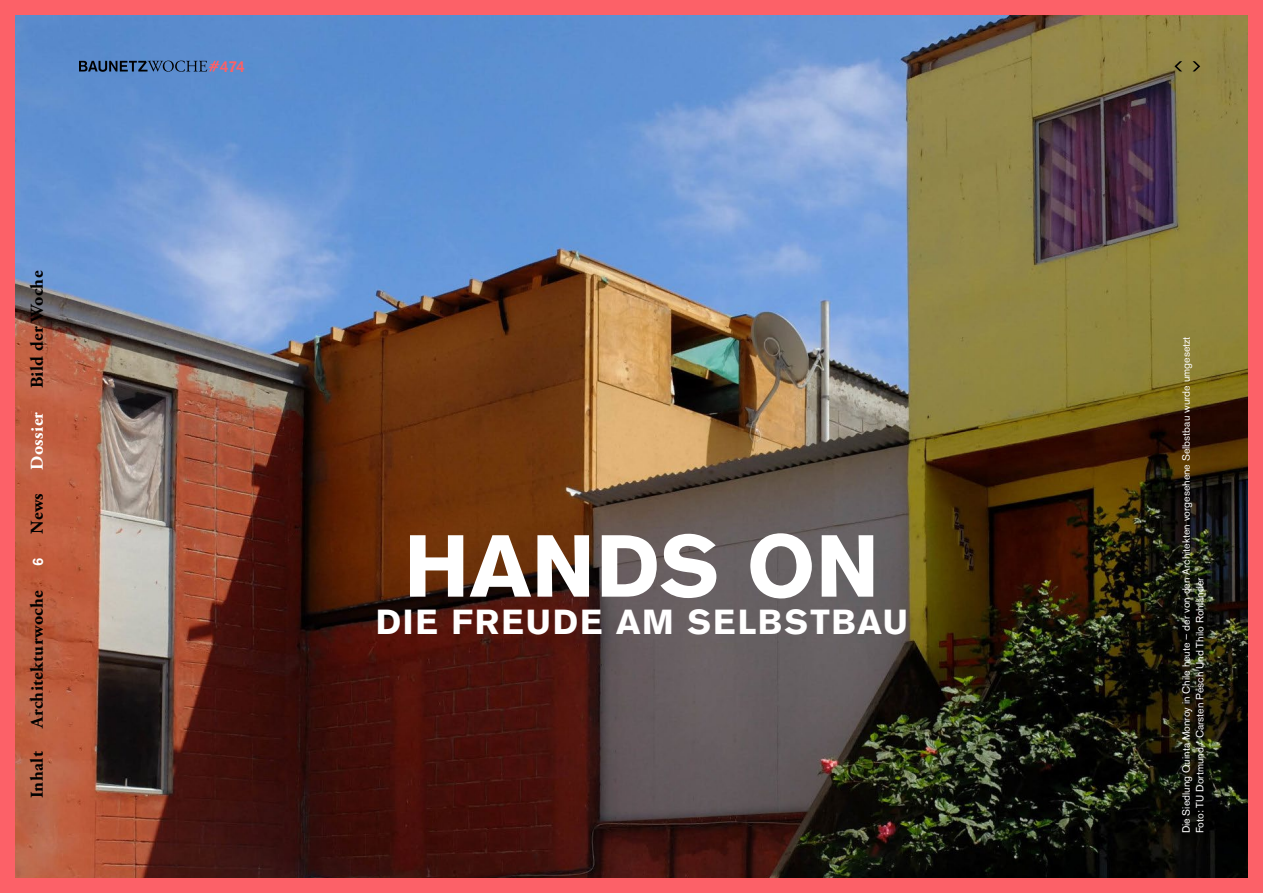
<style>
.page{position:relative;width:1263px;height:893px;background:#fff}
.page>*{position:absolute;margin:0;border:0;box-sizing:border-box;transform-origin:0 0}
.t1{font:700 87px "Akzidenz Grotesk BQ";letter-spacing:.005em;color:#fff}
.t2{font:700 34.5px "Akzidenz Grotesk BQ";letter-spacing:.06em;color:#fff}
.t3{font:700 18px "Adobe Garamond Pro";letter-spacing:.02em;color:#000}
.t4{font:700 18px "Adobe Garamond Pro";letter-spacing:.02em;color:#fff}
.t5{font:500 15.75px "Akzidenz Grotesk BQ";color:#fc6168}
.t6{font:500 15px "Akzidenz Grotesk BQ";color:#fff}
.t7{font:10.5px/13.5px "Akzidenz Grotesk BQ";color:#fff}
</style>
<div class="page">
<img style="left:16px;top:16px;width:1231px;height:861px">
<div style="left:0;top:0;width:1263px;height:893px;border:15px solid #fc6168"></div>
<svg style="left:1192px;top:61px;width:8px;height:10px"></svg>
<svg style="left:1174px;top:61px;width:8px;height:10px"></svg>
<svg style="left:79px;top:61px;width:140px;height:11px;background:#425d88"></svg>
<h3 class="t3" style="left:27px;top:388px;width:119px;rotate:-90deg">Bild der Woche</h3>
<h3 class="t4" style="left:27px;top:470px;width:59px;rotate:-90deg">Dossier</h3>
<h3 class="t3" style="left:27px;top:534px;width:42px;rotate:-90deg">News</h3>
<h3 class="t6" style="left:29px;top:566px;width:10px;rotate:-90deg">6</h3>
<h3 class="t3" style="left:27px;top:728px;width:139px;rotate:-90deg">Architekturwoche</h3>
<h3 class="t3" style="left:27px;top:798px;width:49px;rotate:-90deg">Inhalt</h3>
<h3 class="t5" style="left:220px;top:56px;width:27px">474</h3>
<h1 class="t1" style="left:404px;top:516px;width:477px">HANDS ON</h1>
<h2 class="t2" style="left:375px;top:602px;width:534px">DIE FREUDE AM SELBSTBAU</h2>
<p class="t7" style="left:1179px;top:833px;width:498px;rotate:-90deg">Die Siedlung Quinta Monroy in Chile heute – der von den Architekten vorgesehene Selbstbau wurde umgesetzt<br>Foto: TU Dortmund / Carsten Pesch Und Thilo Rohländer</p>
</div>
